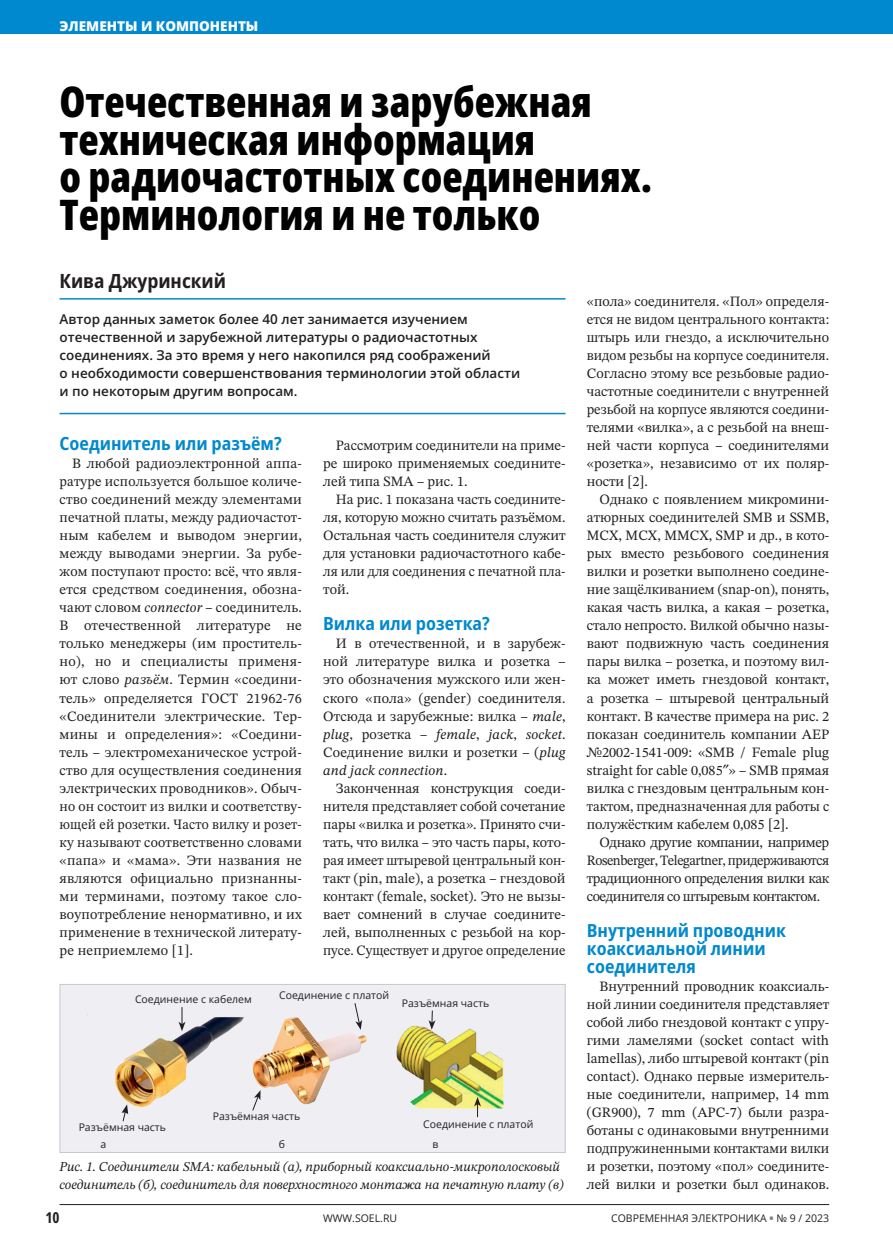
<style>
.page{position:relative;width:893px;height:1251px;background:#fff}
.page>*{position:absolute;margin:0;border:0;box-sizing:border-box;transform-origin:0 0}
.t1{font:800 42px/37.5px "Open Sans Condensed";color:#010101}
.t2{font:700 semi-condensed 19.5px "Open Sans";color:#231f20}
.t3{font:700 semi-condensed 18px/18px "Open Sans";color:#0089cf}
.t4{font:700 15px "Open Sans Condensed";color:#231f20}
.t5{font:14.25px/18px "STIX Two Text";color:#231f20;text-align:justify}
.t6{font:600 13.5px/18px "Open Sans";color:#231f20}
.t7{font:italic 13.5px/18px "STIX Two Text";letter-spacing:-.005em;color:#231f20}
.t8{font:800 13.5px "Open Sans";color:#fff}
.t9{font:10.5px "Open Sans";color:#231f20}
.s1{font-style:italic}
.s2{font-weight:800;color:#808285}
</style>
<div class="page">
<div style="left:0;top:0;width:893px;height:34px;background:#0089cf"></div>
<hr style="left:60px;top:1203px;width:769px;height:1px;background:#231f20">
<hr style="left:60px;top:413px;width:506px;height:1px;background:#0089cf">
<hr style="left:60px;top:298px;width:506px;height:1px;background:#0089cf">
<div style="left:60px;top:984px;width:505px;height:168px;background:#efeff3"></div>
<img style="left:115px;top:1017px;width:389px;height:105px">
<div style="left:60px;top:983px;width:506px;height:169px;border:1px solid #c7c8ca"></div>
<svg style="left:122px;top:1104px;width:6px;height:17px"></svg>
<svg style="left:179px;top:1007px;width:6px;height:23px"></svg>
<svg style="left:252px;top:1089px;width:9px;height:21px"></svg>
<svg style="left:354px;top:1003px;width:8px;height:26px"></svg>
<svg style="left:429px;top:1010px;width:6px;height:19px"></svg>
<svg style="left:474px;top:1096px;width:7px;height:20px"></svg>
<p class="t8" style="left:60px;top:17px;width:200px">ЭЛЕМЕНТЫ И КОМПОНЕНТЫ</p>
<h1 class="t1" style="left:60px;top:82px;width:594px">Отечественная и зарубежная техническая информация<br>о радиочастотных соединениях.<br>Терминология и не только</h1>
<h2 class="t2" style="left:60px;top:268px;width:168px">Кива Джуринский</h2>
<p class="t6" style="left:60px;top:310px;width:462px">Автор данных заметок более 40 лет занимается изучением отечественной и зарубежной литературы о радиочастотных соединениях. За это время у него накопился ряд соображений<br>о необходимости совершенствования терминологии этой области и по некоторым другим вопросам.</p>
<p class="t3" style="left:60px;top:434px;width:224px">Соединитель или разъём?</p>
<p class="t5" style="left:60px;top:454px;width:244px;text-indent:13px">В любой радиоэлектронной аппа&shy;ратуре используется большое количе&shy;ство соединений между элементами печатной платы, между радиочастот&shy;ным кабелем и выводом энергии, между выводами энергии. За рубе&shy;жом поступают просто: всё, что явля&shy;ется средством соединения, обозна&shy;чают словом <span class="s1">connector</span> – соединитель.<br>В отечественной литературе не только менеджеры (им проститель&shy;но), но и специалисты применя&shy;ют слово <span class="s1">разъём</span>. Термин «соедини&shy;тель» определяется ГОСТ 21962-76 «Соединители электрические. Тер&shy;мины и определения»: «Соедини&shy;тель – электромеханическое устрой&shy;ство для осуществления соединения электрических проводников». Обыч&shy;но он состоит из вилки и соответству&shy;ющей ей розетки. Часто вилку и розет&shy;ку называют соответственно словами «папа» и «мама». Эти названия не являются официально признанны&shy;ми терминами, поэтому такое сло&shy;воупотребление ненормативно, и их применение в технической литерату&shy;ре неприемлемо [1].</p>
<p class="t5" style="left:323px;top:436px;width:244px;text-indent:13px">Рассмотрим соединители на приме&shy;ре широко применяемых соедините&shy;лей типа SMA – рис. 1.</p>
<p class="t5" style="left:323px;top:490px;width:244px;text-indent:13px">На рис. 1 показана часть соедините&shy;ля, которую можно считать разъёмом.<br>Остальная часть соединителя служит для установки радиочастотного кабе&shy;ля или для соединения с печатной пла&shy;той.</p>
<p class="t3" style="left:323px;top:614px;width:168px">Вилка или розетка?</p>
<p class="t5" style="left:323px;top:634px;width:244px;text-indent:13px">И в отечественной, и в зарубеж&shy;ной литературе вилка и розетка – это обозначения мужского или жен&shy;ского «пола» (gender) соединителя.<br>Отсюда и зарубежные: вилка – <span class="s1">male</span>, <span class="s1">plug</span>, розетка – <span class="s1">female</span>, <span class="s1">jack</span>, <span class="s1">socket</span>.<br>Cоединение вилки и розетки – (<span class="s1">plug and jack connection</span>.</p>
<p class="t5" style="left:323px;top:778px;width:244px;text-indent:13px">Законченная конструкция соеди&shy;нителя представляет собой сочетание пары «вилка и розетка». Принято счи&shy;тать, что вилка – это часть пары, кото&shy;рая имеет штыревой центральный кон&shy;такт (pin, male), а розетка – гнездовой контакт (female, socket). Это не вызы&shy;вает сомнений в случае соедините&shy;лей, выполненных с резьбой на кор&shy;пусе. Существует и другое определение</p>
<p class="t9" style="left:135px;top:991px;width:118px">Соединение с кабелем</p>
<p class="t9" style="left:279px;top:987px;width:112px">Соединение с платой</p>
<p class="t9" style="left:402px;top:995px;width:89px">Разъёмная часть</p>
<p class="t9" style="left:213px;top:1108px;width:89px">Разъёмная часть</p>
<p class="t9" style="left:79px;top:1119px;width:89px">Разъёмная часть</p>
<p class="t9" style="left:423px;top:1116px;width:112px">Соединение с платой</p>
<p class="t9" style="left:101px;top:1136px;width:7px">а</p>
<p class="t9" style="left:279px;top:1136px;width:8px">б</p>
<p class="t9" style="left:432px;top:1136px;width:8px">в</p>
<p class="t7" style="left:60px;top:1156px;width:505px">Рис. 1. Соединители SMA: кабельный (а), приборный коаксиально-микрополосковый соединитель (б), соединитель для поверхностного монтажа на печатную плату (в)</p>
<p class="t5" style="left:587px;top:292px;width:244px">«пола» соединителя. «Пол» определя&shy;ется не видом центрального контакта: штырь или гнездо, а исключительно видом резьбы на корпусе соединителя.<br>Согласно этому все резьбовые радио&shy;частотные соединители с внутренней резьбой на корпусе являются соедини&shy;телями «вилка», а с резьбой на внеш&shy;ней части корпуса – соединителями «розетка», независимо от их поляр&shy;ности [2].</p>
<p class="t5" style="left:587px;top:490px;width:244px;text-indent:13px">Однако с появлением микромини&shy;атюрных соединителей SMB и SSMB, MCX, MCX, MMCX, SMP и др., в кото&shy;рых вместо резьбового соединения вилки и розетки выполнено соедине&shy;ние защёлкиванием (snap-on), понять, какая часть вилка, а какая – розетка, стало непросто. Вилкой обычно назы&shy;вают подвижную часть соединения пары вилка – розетка, и поэтому вил&shy;ка может иметь гнездовой контакт, а розетка – штыревой центральный контакт. В качестве примера на рис. 2 показан соединитель компании AEP №2002-1541-009: «SMВ / Female plug straight for cable 0,085 » – SMB прямая вилка с гнездовым центральным кон&shy;тактом, предназначенная для работы с полужёстким кабелем 0,085 [2].</p>
<p class="t5" style="left:587px;top:832px;width:244px;text-indent:13px">Однако другие компании, например Rosenberger, Telegartner, придерживаются традиционного определения вилки как соединителя со штыревым контактом.</p>
<p class="t3" style="left:587px;top:920px;width:201px">Внутренний проводник коаксиальной линии соединителя</p>
<p class="t5" style="left:587px;top:976px;width:244px;text-indent:13px">Внутренний проводник коаксиаль&shy;ной линии соединителя представляет собой либо гнездовой контакт с упру&shy;гими ламелями (socket contact with lamellas), либо штыревой контакт (pin contact). Однако первые измеритель&shy;ные соединители, например, 14 mm (GR900), 7 mm (APC-7) были разра&shy;ботаны с одинаковыми внутренними подпружиненными контактами вилки и розетки, поэтому «пол» соедините&shy;лей вилки и розетки был одинаков.</p>
<p class="t4" style="left:45px;top:1207px;width:16px">10</p>
<p class="t9" style="left:323px;top:1210px;width:75px">WWW.SOEL.RU</p>
<p class="t9" style="left:611px;top:1210px;width:220px">СОВРЕМЕННАЯ ЭЛЕКТРОНИКА <span class="s2">•</span> № 9 / 2023</p>
</div>
